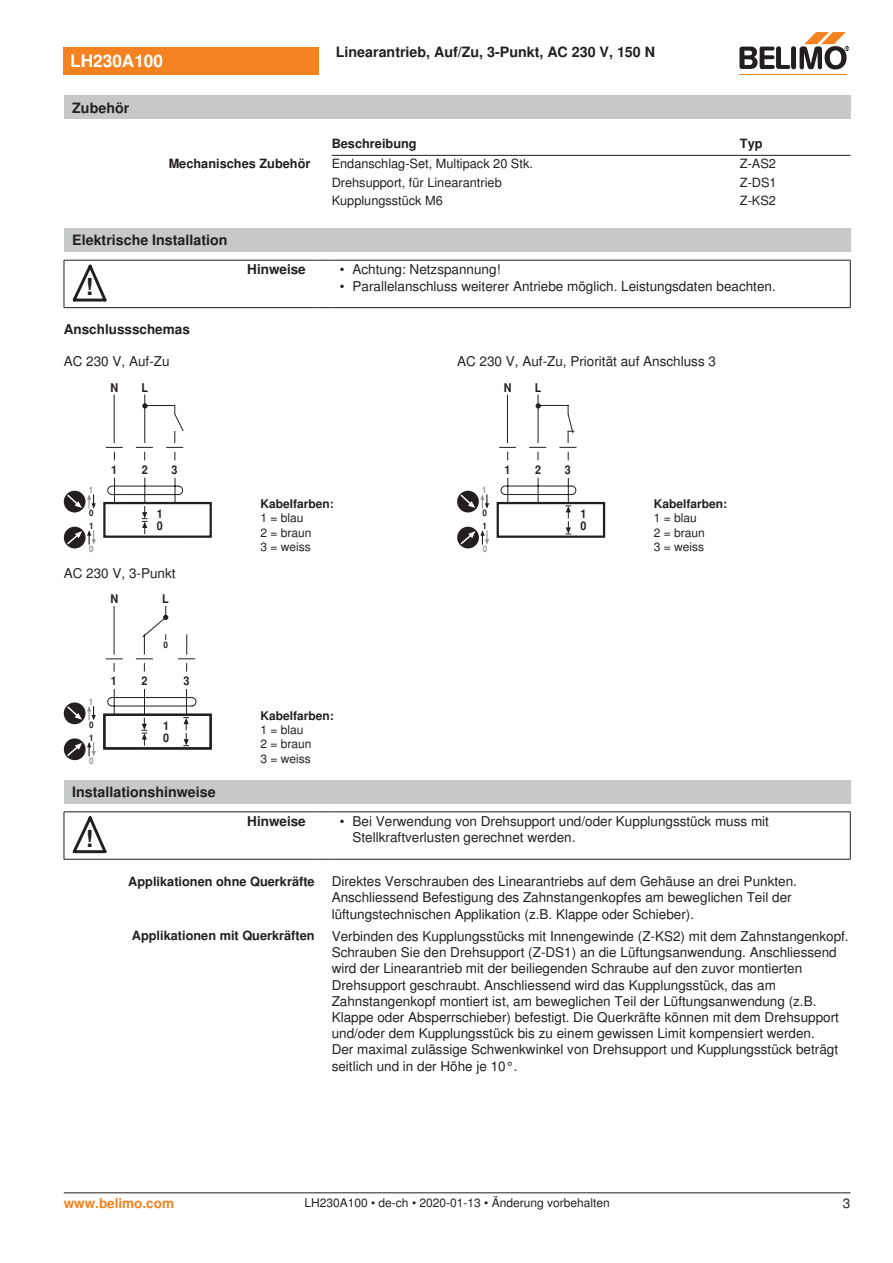
<style>
.page{position:relative;width:893px;height:1263px;background:#fff}
.page>*{position:absolute;margin:0;border:0;box-sizing:border-box;transform-origin:0 0}
.t1{font:700 23.55px "Nimbus Sans BEL";color:#231f20}
.t2{font:700 17.25px "Nimbus Sans BEL";color:#fff}
.t3{font:700 14.25px "Nimbus Sans BEL";color:#231f20}
.Bulletpoints{font:13.5px/16.2px "Nimbus Sans BEL";color:#231f20}
.Anschluss_Schema_Bas{font:13.5px "Nimbus Sans BEL";color:#231f20}
.Tabellenkopf_rechtsb{font:700 13.5px "Nimbus Sans BEL";color:#231f20}
.t4{font:700 13.5px "Nimbus Sans BEL";color:#f58220}
.Rechtsbündig_Footer{font:13.5px "Nimbus Sans BEL";color:#231f20}
.Tabellentext_1mm{font:12.75px "Nimbus Sans BEL";color:#231f20}
.Rechtsbündig{font:700 12.75px "Nimbus Sans BEL";color:#231f20}
.Tabellenkopf_rechtsb-2{font:700 12.75px "Nimbus Sans BEL";color:#231f20}
.Tabellenkopf{font:700 12.75px "Nimbus Sans BEL";color:#231f20}
.Legende{font:12px/14.4px "Nimbus Sans BEL";color:#231f20}
.Footer_EU_center{font:12px "Nimbus Sans BEL";color:#231f20}
.Anschluss_Schema_Bas-2{font:700 12px "Nimbus Sans BEL";color:#231f20}
.t5{font:700 12px "Nimbus Sans BEL";color:#231f20;scale:.9 1}
.t6{font:700 9px "Nimbus Sans BEL";color:#231f20;scale:.9 1}
.t7{font:700 9px "Nimbus Sans BEL";color:#939598;scale:.9 1}
</style>
<div class="page">
<hr style="left:332px;top:155px;width:408px;height:1px;background:#231f20">
<hr style="left:740px;top:155px;width:110px;height:1px;background:#231f20">
<div style="left:64px;top:228px;width:786px;height:24px;background:#c7c8ca"></div>
<hr style="left:64px;top:260px;width:1px;height:47px;background:#231f20">
<hr style="left:850px;top:260px;width:1px;height:47px;background:#231f20">
<hr style="left:64px;top:260px;width:51px;height:1px;background:#231f20">
<hr style="left:115px;top:260px;width:199px;height:1px;background:#231f20">
<svg style="left:314px;top:260px;width:17px;height:1px"></svg>
<hr style="left:331px;top:260px;width:519px;height:1px;background:#231f20">
<hr style="left:64px;top:307px;width:51px;height:1px;background:#231f20">
<hr style="left:115px;top:307px;width:199px;height:1px;background:#231f20">
<svg style="left:314px;top:307px;width:17px;height:1px"></svg>
<hr style="left:331px;top:307px;width:519px;height:1px;background:#231f20">
<svg style="left:73px;top:265px;width:34px;height:37px"></svg>
<div style="left:103px;top:502px;width:109px;height:36px;border:2px solid #231f20"></div>
<div style="left:64px;top:491px;width:22px;height:21px;background:#231f20;border-radius:50%"></div>
<svg style="left:66px;top:493px;width:30px;height:16px"></svg>
<div style="left:64px;top:527px;width:22px;height:21px;background:#231f20;border-radius:50%"></div>
<svg style="left:65px;top:530px;width:31px;height:16px"></svg>
<svg style="left:105px;top:404px;width:79px;height:130px"></svg>
<hr style="left:114px;top:395px;width:1px;height:48px;background:#231f20">
<hr style="left:144px;top:394px;width:1px;height:49px;background:#231f20">
<svg style="left:498px;top:394px;width:79px;height:141px"></svg>
<div style="left:497px;top:502px;width:108px;height:36px;border:2px solid #231f20"></div>
<div style="left:457px;top:491px;width:22px;height:21px;background:#231f20;border-radius:50%"></div>
<svg style="left:459px;top:493px;width:30px;height:16px"></svg>
<div style="left:457px;top:527px;width:22px;height:21px;background:#231f20;border-radius:50%"></div>
<svg style="left:459px;top:530px;width:30px;height:16px"></svg>
<hr style="left:538px;top:394px;width:1px;height:49px;background:#231f20">
<svg style="left:105px;top:606px;width:92px;height:140px"></svg>
<div style="left:103px;top:714px;width:109px;height:35px;border:2px solid #231f20"></div>
<svg style="left:64px;top:702px;width:22px;height:22px"></svg>
<svg style="left:66px;top:705px;width:30px;height:15px"></svg>
<svg style="left:64px;top:738px;width:22px;height:22px"></svg>
<svg style="left:65px;top:742px;width:31px;height:16px"></svg>
<div style="left:64px;top:780px;width:786px;height:23px;background:#c7c8ca"></div>
<hr style="left:64px;top:812px;width:1px;height:47px;background:#231f20">
<hr style="left:850px;top:812px;width:1px;height:47px;background:#231f20">
<hr style="left:64px;top:811px;width:51px;height:1px;background:#231f20">
<hr style="left:115px;top:811px;width:199px;height:1px;background:#231f20">
<svg style="left:314px;top:811px;width:17px;height:1px"></svg>
<hr style="left:331px;top:811px;width:519px;height:1px;background:#231f20">
<hr style="left:64px;top:859px;width:51px;height:1px;background:#231f20">
<hr style="left:115px;top:859px;width:199px;height:1px;background:#231f20">
<svg style="left:314px;top:859px;width:17px;height:1px"></svg>
<hr style="left:331px;top:859px;width:519px;height:1px;background:#231f20">
<svg style="left:73px;top:816px;width:34px;height:38px"></svg>
<div style="left:64px;top:47px;width:255px;height:27px;background:#f58220"></div>
<hr style="left:739px;top:74px;width:107px;height:1px;background:#f58220">
<svg style="left:739px;top:32px;width:110px;height:38px"></svg>
<div style="left:64px;top:96px;width:786px;height:23px;background:#c7c8ca"></div>
<hr style="left:64px;top:1192px;width:786px;height:1px;background:#231f20">
<p class="t2" style="left:70px;top:51px;width:94px">LH230A100</p>
<p class="t3" style="left:72px;top:99px;width:58px">Zubehör</p>
<p class="t3" style="left:336px;top:44px;width:321px">Linearantrieb, Auf/Zu, 3-Punkt, AC 230 V, 150 N</p>
<p class="Tabellenkopf" style="left:332px;top:135px;width:87px">Beschreibung</p>
<p class="Tabellenkopf" style="left:740px;top:135px;width:24px">Typ</p>
<p class="Tabellenkopf_rechtsb-2" style="left:169px;top:156px;width:143px">Mechanisches Zubehör</p>
<p class="Tabellentext_1mm" style="left:332px;top:156px;width:203px">Endanschlag-Set, Multipack 20 Stk.</p>
<p class="Tabellentext_1mm" style="left:740px;top:156px;width:38px">Z-AS2</p>
<p class="Tabellentext_1mm" style="left:332px;top:175px;width:172px">Drehsupport, für Linearantrieb</p>
<p class="Tabellentext_1mm" style="left:740px;top:175px;width:38px">Z-DS1</p>
<p class="Tabellentext_1mm" style="left:332px;top:193px;width:113px">Kupplungsstück M6</p>
<p class="Tabellentext_1mm" style="left:740px;top:193px;width:38px">Z-KS2</p>
<p class="t3" style="left:72px;top:232px;width:157px">Elektrische Installation</p>
<p class="t1" style="left:86px;top:273px;width:9px">!</p>
<p class="Tabellenkopf_rechtsb" style="left:247px;top:262px;width:60px">Hinweise</p>
<p class="Bulletpoints" style="left:340px;top:262px;width:162px">• Achtung: Netzspannung!</p>
<p class="Bulletpoints" style="left:340px;top:278px;width:437px">• Parallelanschluss weiterer Antriebe möglich. Leistungsdaten beachten.</p>
<p class="Tabellenkopf_rechtsb" style="left:64px;top:322px;width:128px">Anschlussschemas</p>
<p class="Anschluss_Schema_Bas" style="left:64px;top:353px;width:107px">AC 230 V, Auf-Zu</p>
<p class="Anschluss_Schema_Bas" style="left:457px;top:353px;width:260px">AC 230 V, Auf-Zu, Priorität auf Anschluss 3</p>
<p class="t5" style="left:111px;top:381px;width:10px">N</p>
<p class="t5" style="left:142px;top:380px;width:9px">L</p>
<p class="t7" style="left:89px;top:485px;width:7px">1</p>
<p class="t5" style="left:111px;top:463px;width:8px">1</p>
<p class="t5" style="left:142px;top:463px;width:8px">2</p>
<p class="t5" style="left:172px;top:462px;width:8px">3</p>
<p class="t6" style="left:89px;top:508px;width:7px">0</p>
<p class="t5" style="left:157px;top:507px;width:8px">1</p>
<p class="t6" style="left:89px;top:521px;width:7px">1</p>
<p class="t7" style="left:89px;top:544px;width:7px">0</p>
<p class="t5" style="left:157px;top:519px;width:8px">0</p>
<p class="Anschluss_Schema_Bas" style="left:64px;top:565px;width:113px">AC 230 V, 3-Punkt</p>
<p class="t5" style="left:110px;top:592px;width:10px">N</p>
<p class="t5" style="left:162px;top:592px;width:9px">L</p>
<p class="t6" style="left:164px;top:639px;width:7px">0</p>
<p class="t7" style="left:89px;top:697px;width:7px">1</p>
<p class="t6" style="left:89px;top:719px;width:7px">0</p>
<p class="t6" style="left:89px;top:733px;width:7px">1</p>
<p class="t7" style="left:89px;top:755px;width:7px">0</p>
<p class="t5" style="left:111px;top:673px;width:8px">1</p>
<p class="t5" style="left:142px;top:674px;width:8px">2</p>
<p class="t5" style="left:184px;top:674px;width:8px">3</p>
<p class="t5" style="left:163px;top:718px;width:8px">1</p>
<p class="t5" style="left:163px;top:730px;width:8px">0</p>
<p class="Anschluss_Schema_Bas-2" style="left:260px;top:496px;width:75px">Kabelfarben:</p>
<p class="Legende" style="left:260px;top:511px;width:53px">1 = blau<br>2 = braun<br>3 = weiss</p>
<p class="Anschluss_Schema_Bas-2" style="left:260px;top:708px;width:75px">Kabelfarben:</p>
<p class="Legende" style="left:260px;top:723px;width:53px">1 = blau<br>2 = braun<br>3 = weiss</p>
<p class="t5" style="left:504px;top:381px;width:10px">N</p>
<p class="t5" style="left:535px;top:380px;width:9px">L</p>
<p class="t7" style="left:482px;top:485px;width:7px">1</p>
<p class="t5" style="left:504px;top:463px;width:8px">1</p>
<p class="t5" style="left:535px;top:463px;width:8px">2</p>
<p class="t5" style="left:565px;top:462px;width:8px">3</p>
<p class="t6" style="left:483px;top:508px;width:7px">0</p>
<p class="t5" style="left:580px;top:507px;width:8px">1</p>
<p class="t6" style="left:482px;top:521px;width:7px">1</p>
<p class="t7" style="left:483px;top:544px;width:7px">0</p>
<p class="t5" style="left:580px;top:519px;width:8px">0</p>
<p class="Anschluss_Schema_Bas-2" style="left:654px;top:496px;width:75px">Kabelfarben:</p>
<p class="Legende" style="left:654px;top:511px;width:53px">1 = blau<br>2 = braun<br>3 = weiss</p>
<p class="t3" style="left:72px;top:783px;width:145px">Installationshinweise</p>
<p class="t1" style="left:86px;top:825px;width:9px">!</p>
<p class="Tabellenkopf_rechtsb" style="left:247px;top:813px;width:60px">Hinweise</p>
<p class="Bulletpoints" style="left:353px;top:813px;width:418px;text-indent:-13px">• Bei Verwendung von Drehsupport und/oder Kupplungsstück muss mit<br>Stellkraftverlusten gerechnet werden.</p>
<p class="Rechtsbündig" style="left:128px;top:873px;width:188px">Applikationen ohne Querkräfte</p>
<p class="Bulletpoints" style="left:332px;top:873px;width:467px">Direktes Verschrauben des Linearantriebs auf dem Gehäuse an drei Punkten.<br>Anschliessend Befestigung des Zahnstangenkopfes am beweglichen Teil der lüftungstechnischen Applikation (z.B. Klappe oder Schieber).</p>
<p class="Rechtsbündig" style="left:132px;top:928px;width:184px">Applikationen mit Querkräften</p>
<p class="Bulletpoints" style="left:332px;top:928px;width:518px">Verbinden des Kupplungsstücks mit Innengewinde (Z-KS2) mit dem Zahnstangenkopf.<br>Schrauben Sie den Drehsupport (Z-DS1) an die Lüftungsanwendung. Anschliessend wird der Linearantrieb mit der beiliegenden Schraube auf den zuvor montierten Drehsupport geschraubt. Anschliessend wird das Kupplungsstück, das am Zahnstangenkopf montiert ist, am beweglichen Teil der Lüftungsanwendung (z.B.<br>Klappe oder Absperrschieber) befestigt. Die Querkräfte können mit dem Drehsupport und/oder dem Kupplungsstück bis zu einem gewissen Limit kompensiert werden.<br>Der maximal zulässige Schwenkwinkel von Drehsupport und Kupplungsstück beträgt seitlich und in der Höhe je 10°.</p>
<p class="t4" style="left:64px;top:1195px;width:112px">www.belimo.com</p>
<p class="Footer_EU_center" style="left:304px;top:1196px;width:307px">LH230A100 • de-ch • 2020-01-13 • Änderung vorbehalten</p>
<p class="Rechtsbündig_Footer" style="left:843px;top:1195px;width:9px">3</p>
</div>
